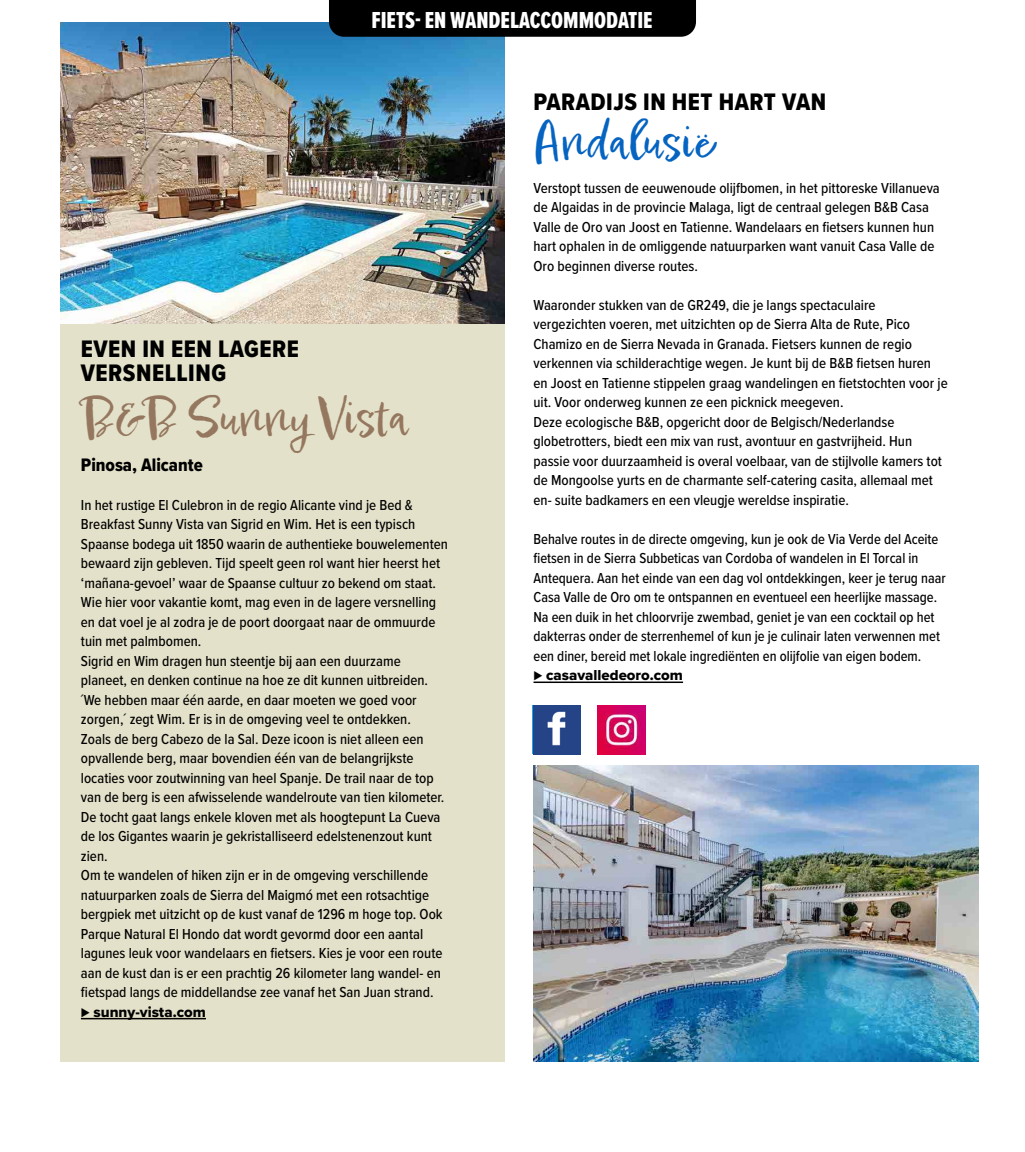
<style>
.page{position:relative;width:1025px;height:1152px;background:#fff}
.page>*{position:absolute;margin:0;border:0;box-sizing:border-box;transform-origin:0 0}
.t1{font:49.5px "Epicursive Script";letter-spacing:.02em;color:#95775f}
.t2{font:49.5px "Epicursive Script";letter-spacing:.02em;color:#0563c1}
.t3{font:24.75px/24.8px "Proxima Nova Cond Extrabld";letter-spacing:.02em;color:#000}
.t4{font:24px "Proxima Nova Ex Cn Extrabld";color:#fff}
.t5{font:18.75px "Proxima Nova Cond Extrabld";color:#000}
.t6{font:500 15px/19.5px "Proxima Nova Cond";color:#000}
.t7{font:15px "Proxima Nova Extrabld";color:#000}
</style>
<div class="page">
<div style="left:60px;top:23px;width:445px;height:1039px;background:#e4e1ca"></div>
<img style="left:60px;top:23px;width:445px;height:301px">
<hr style="left:533px;top:682px;width:150px;height:1px;background:#000">
<hr style="left:81px;top:1018px;width:125px;height:1px;background:#000">
<div style="left:329px;top:0;width:367px;height:37px;background:#000"></div>
<img style="left:533px;top:765px;width:445px;height:297px">
<svg style="left:532px;top:705px;width:49px;height:49px"></svg>
<img style="left:533px;top:705px;width:47px;height:49px">
<img style="left:597px;top:705px;width:49px;height:49px">
<h3 class="t4" style="left:371px;top:2px;width:283px">FIETS- EN WANDELACCOMMODATIE</h3>
<h2 class="t3" style="left:81px;top:336px;width:219px">EVEN IN EEN LAGERE<br>VERSNELLING</h2>
<h1 class="t1" style="left:81px;top:386px;width:330px">B&amp;B Sunny Vista</h1>
<p class="t5" style="left:81px;top:451px;width:123px">Pinosa, Alicante</p>
<p class="t6" style="left:81px;top:494px;width:368px">In het rustige El Culebron in de regio Alicante vind je Bed &amp; Breakfast Sunny Vista van Sigrid en Wim. Het is een typisch Spaanse bodega uit 1850 waarin de authentieke bouwelementen bewaard zijn gebleven. Tijd speelt geen rol want hier heerst het ‘mañana-gevoel’ waar de Spaanse cultuur zo bekend om staat.<br>Wie hier voor vakantie komt, mag even in de lagere versnelling en dat voel je al zodra je de poort doorgaat naar de ommuurde tuin met palmbomen.<br>Sigrid en Wim dragen hun steentje bij aan een duurzame planeet, en denken continue na hoe ze dit kunnen uitbreiden. ´We hebben maar één aarde, en daar moeten we goed voor zorgen,´ zegt Wim. Er is in de omgeving veel te ontdekken.<br>Zoals de berg Cabezo de la Sal. Deze icoon is niet alleen een opvallende berg, maar bovendien één van de belangrijkste locaties voor zoutwinning van heel Spanje. De trail naar de top van de berg is een afwisselende wandelroute van tien kilometer.<br>De tocht gaat langs enkele kloven met als hoogtepunt La Cueva de los Gigantes waarin je gekristalliseerd edelstenenzout kunt zien.<br>Om te wandelen of hiken zijn er in de omgeving verschillende natuurparken zoals de Sierra del Maigmó met een rotsachtige bergpiek met uitzicht op de kust vanaf de 1296 m hoge top. Ook Parque Natural El Hondo dat wordt gevormd door een aantal lagunes leuk voor wandelaars en fietsers. Kies je voor een route aan de kust dan is er een prachtig 26 kilometer lang wandel- en fietspad langs de middellandse zee vanaf het San Juan strand.</p>
<p class="t7" style="left:81px;top:1000px;width:126px">⊲ sunny-vista.com</p>
<h2 class="t3" style="left:533px;top:89px;width:294px">PARADIJS IN HET HART VAN</h2>
<h1 class="t2" style="left:533px;top:110px;width:182px">Andalusië</h1>
<p class="t6" style="left:533px;top:178px;width:408px">Verstopt tussen de eeuwenoude olijfbomen, in het pittoreske Villanueva de Algaidas in de provincie Malaga, ligt de centraal gelegen B&amp;B Casa Valle de Oro van Joost en Tatienne. Wandelaars en fietsers kunnen hun hart ophalen in de omliggende natuurparken want vanuit Casa Valle de Oro beginnen diverse routes.</p>
<p class="t6" style="left:533px;top:295px;width:416px">Waaronder stukken van de GR249, die je langs spectaculaire vergezichten voeren, met uitzichten op de Sierra Alta de Rute, Pico Chamizo en de Sierra Nevada in Granada. Fietsers kunnen de regio verkennen via schilderachtige wegen. Je kunt bij de B&amp;B fietsen huren en Joost en Tatienne stippelen graag wandelingen en fietstochten voor je uit. Voor onderweg kunnen ze een picknick meegeven.<br>Deze ecologische B&amp;B, opgericht door de Belgisch/Nederlandse globetrotters, biedt een mix van rust, avontuur en gastvrijheid. Hun passie voor duurzaamheid is overal voelbaar, van de stijlvolle kamers tot de Mongoolse yurts en de charmante self-catering casita, allemaal met en- suite badkamers en een vleugje wereldse inspiratie.</p>
<p class="t6" style="left:533px;top:529px;width:414px">Behalve routes in de directe omgeving, kun je ook de Via Verde del Aceite fietsen in de Sierra Subbeticas van Cordoba of wandelen in El Torcal in Antequera. Aan het einde van een dag vol ontdekkingen, keer je terug naar Casa Valle de Oro om te ontspannen en eventueel een heerlijke massage.<br>Na een duik in het chloorvrije zwembad, geniet je van een cocktail op het dakterras onder de sterrenhemel of kun je je culinair laten verwennen met een diner, bereid met lokale ingrediënten en olijfolie van eigen bodem.</p>
<p class="t7" style="left:533px;top:664px;width:151px">⊲ casavalledeoro.com</p>
</div>
